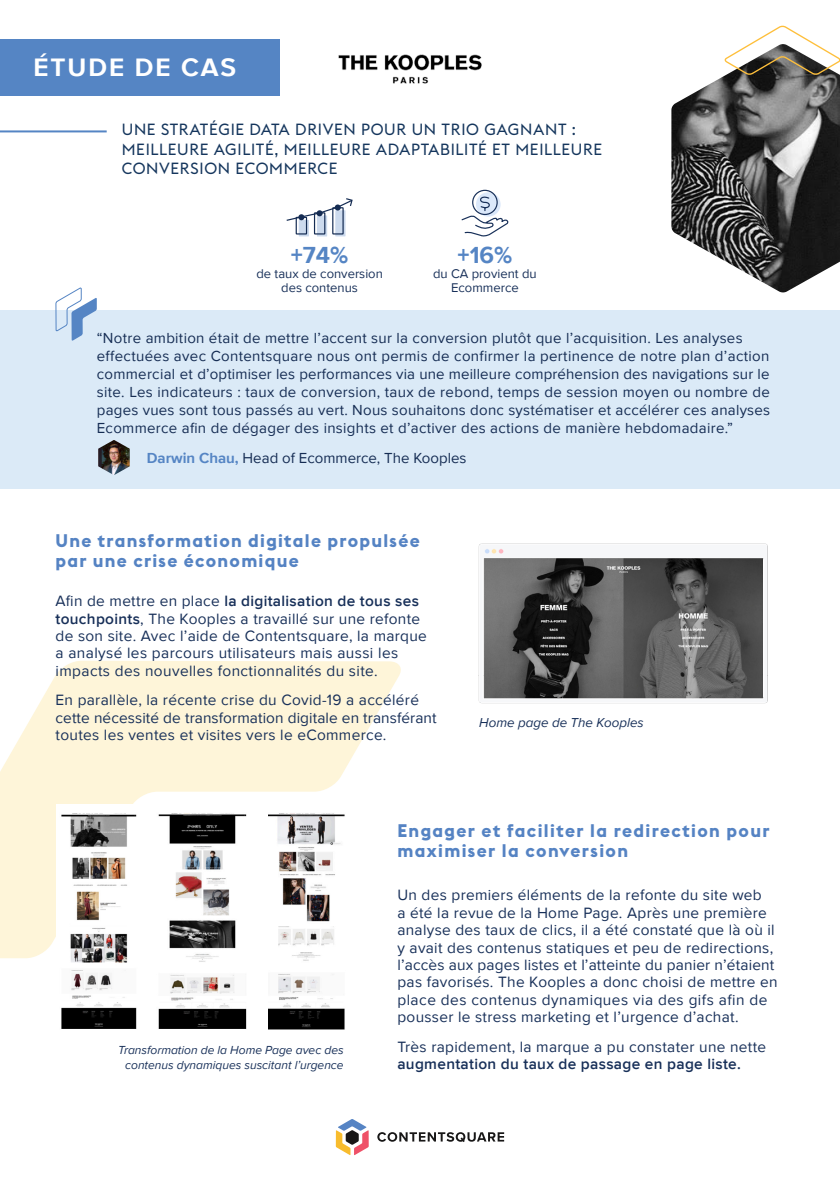
<style>
.page{position:relative;width:840px;height:1191px;background:#fff}
.page>*{position:absolute;margin:0;border:0;box-sizing:border-box;transform-origin:0 0}
.t1{font:700 26px "Proxima Nova";letter-spacing:.075em;color:#fff}
.t2{font:700 24px "Proxima Nova";color:#5585c4}
.t3{font:700 18px/20px "Euclid Flex";letter-spacing:.07em;color:#5583c3}
.t4{font:16px/19.4px "Euclid Flex";letter-spacing:.04em;color:#15365d}
.t5{font:15.4px/17.4px "Proxima Nova";letter-spacing:.02em;color:#183059}
.t6{font:15px/18px "Proxima Nova";letter-spacing:.02em;color:#152c53}
.t7{font:15px "Proxima Nova";color:#152c53}
.t8{font:italic 13.4px "Proxima Nova";color:#183059}
.t9{font:13px/14px "Proxima Nova";color:#183059;text-align:center}
.t10{font:italic 12px/14.4px "Proxima Nova";color:#183059;text-align:center}
.s1{font-weight:700;color:#5585c4}
.s2{font-weight:600}
</style>
<div class="page">
<div style="left:0;top:310px;width:839px;height:179px;background:#dbeaf7"></div>
<svg style="left:55px;top:288px;width:42px;height:53px"></svg>
<svg style="left:0;top:660px;width:401px;height:298px;fill:#fef5d9"></svg>
<div style="left:0;top:39px;width:279px;height:57px;background:#5585c4"></div>
<svg style="left:377px;top:1132px;width:127px;height:10px"></svg>
<svg style="left:335px;top:1119px;width:33px;height:36px"></svg>
<hr style="left:0;top:130px;width:107px;height:2px;background:#5585c4">
<img style="left:338px;top:54px;width:144px;height:30px">
<img style="left:671px;top:76px;width:168px;height:217px">
<svg style="left:724px;top:25px;width:115px;height:51px"></svg>
<svg style="left:298px;top:220px;width:11px;height:16px"></svg>
<svg style="left:335px;top:210px;width:10px;height:26px"></svg>
<svg style="left:317px;top:215px;width:10px;height:21px"></svg>
<div style="left:295px;top:217px;width:12px;height:17px;border:1px solid #152c53"></div>
<div style="left:314px;top:212px;width:11px;height:22px;border:1px solid #152c53"></div>
<div style="left:332px;top:207px;width:11px;height:27px;border:1px solid #152c53"></div>
<svg style="left:286px;top:198px;width:67px;height:24px"></svg>
<img style="left:98px;top:440px;width:32px;height:35px">
<img style="left:478px;top:543px;width:290px;height:161px">
<img style="left:57px;top:805px;width:85px;height:224px">
<img style="left:156px;top:805px;width:91px;height:224px">
<img style="left:268px;top:805px;width:90px;height:225px">
<div style="left:261px;top:825px;width:14px;height:65px;background:#fff"></div>
<div style="left:152px;top:825px;width:14px;height:65px;background:#fff"></div>
<div style="left:152px;top:845px;width:21px;height:65px;background:#fff"></div>
<svg style="left:461px;top:189px;width:48px;height:48px"></svg>
<p class="t1" style="left:33px;top:52px;width:204px">ÉTUDE DE CAS</p>
<p class="t4" style="left:122px;top:120px;width:482px">UNE STRATÉGIE DATA DRIVEN POUR UN TRIO GAGNANT :<br>MEILLEURE AGILITÉ, MEILLEURE ADAPTABILITÉ ET MEILLEURE<br>CONVERSION ECOMMERCE</p>
<p class="t2" style="left:291px;top:240px;width:59px">+74%</p>
<p class="t9" style="left:256px;top:267px;width:128px">de taux de conversion des contenus</p>
<p class="t2" style="left:457px;top:240px;width:56px">+16%</p>
<p class="t9" style="left:433px;top:267px;width:105px">du CA provient du<br>Ecommerce</p>
<p class="t6" style="left:97px;top:329px;width:674px">“Notre ambition était de mettre l’accent sur la conversion plutôt que l’acquisition. Les analyses effectuées avec Contentsquare nous ont permis de confirmer la pertinence de notre plan d’action commercial et d’optimiser les performances via une meilleure compréhension des navigations sur le site. Les indicateurs : taux de conversion, taux de rebond, temps de session moyen ou nombre de pages vues sont tous passés au vert. Nous souhaitons donc systématiser et accélérer ces analyses Ecommerce afin de dégager des insights et d’activer des actions de manière hebdomadaire.”</p>
<p class="t7" style="left:147px;top:449px;width:321px"><span class="s1">Darwin Chau,</span> Head of Ecommerce, The Kooples</p>
<p class="t3" style="left:55px;top:531px;width:365px">Une transformation digitale propulsée par une crise économique</p>
<p class="t5" style="left:56px;top:593px;width:372px">Afin de mettre en place <span class="s2">la digitalisation de tous ses touchpoints</span>, The Kooples a travaillé sur une refonte de son site. Avec l’aide de Contentsquare, la marque a analysé les parcours utilisateurs mais aussi les impacts des nouvelles fonctionnalités du site.</p>
<p class="t5" style="left:56px;top:692px;width:382px">En parallèle, la récente crise du Covid-19 a accéléré cette nécessité de transformation digitale en transférant toutes les ventes et visites vers le eCommerce.</p>
<p class="t8" style="left:479px;top:714px;width:166px">Home page de The Kooples</p>
<p class="t10" style="left:118px;top:1043px;width:227px">Transformation de la Home Page avec des contenus dynamiques suscitant l’urgence</p>
<p class="t3" style="left:397px;top:821px;width:373px">Engager et faciliter la redirection pour maximiser la conversion</p>
<p class="t5" style="left:397px;top:887px;width:381px">Un des premiers éléments de la refonte du site web<br>a été la revue de la Home Page. Après une première analyse des taux de clics, il a été constaté que là où il y avait des contenus statiques et peu de redirections, l’accès aux pages listes et l’atteinte du panier n’étaient pas favorisés. The Kooples a donc choisi de mettre en place des contenus dynamiques via des gifs afin de pousser le stress marketing et l’urgence d’achat.</p>
<p class="t5" style="left:397px;top:1038px;width:370px">Très rapidement, la marque a pu constater une nette <span class="s2">augmentation du taux de passage en page liste.</span></p>
</div>
